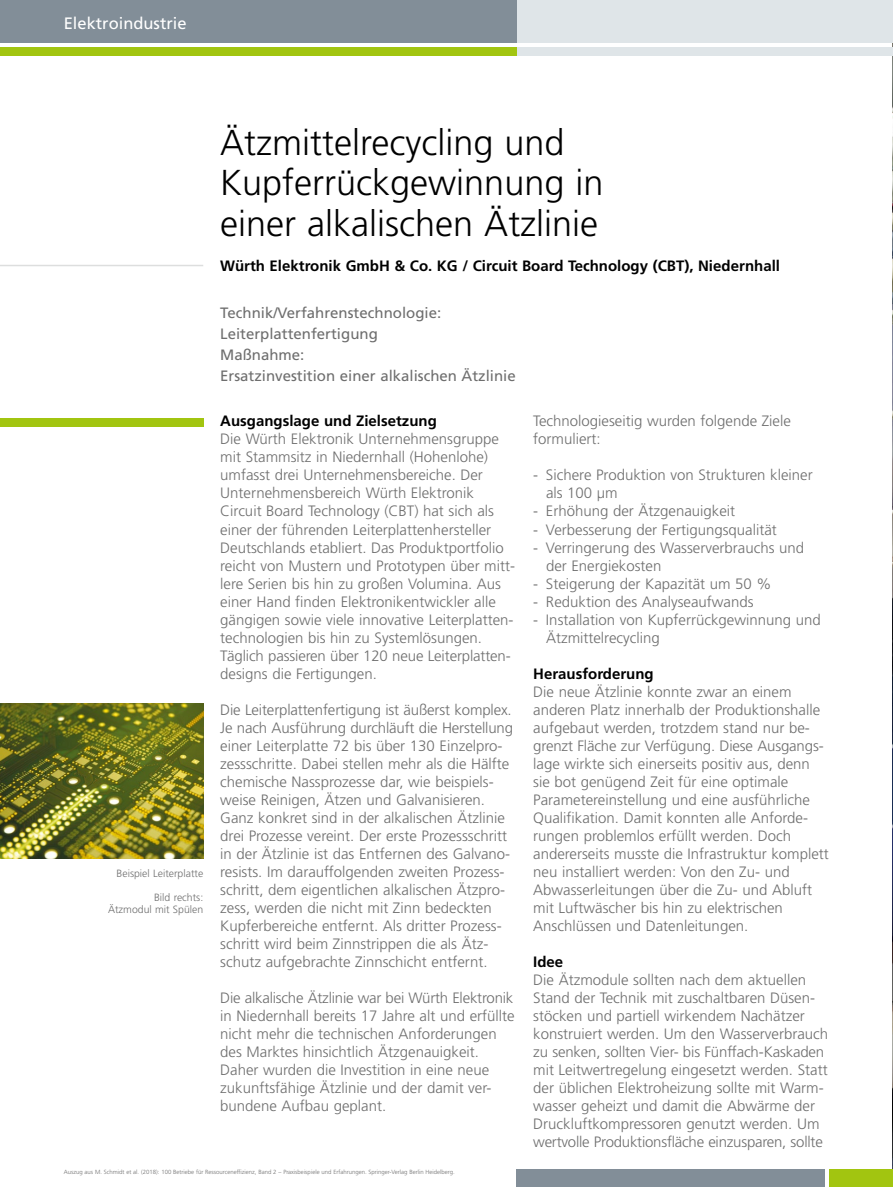
<style>
.page{position:relative;width:893px;height:1187px;background:#fff}
.page>*{position:absolute;margin:0;border:0;box-sizing:border-box;transform-origin:0 0}
.Introheadline{font:300 36px/40.5px "Frutiger LT Std";color:#000}
.t1{font:16.5px "Frutiger LT Std";color:#fff}
.Fließtext_100{font:300 15px/18px "Frutiger LT Std";color:#6e6e6e}
.Technikblock{font:15px "Frutiger LT Std";color:#6e6e6e}
.Firmenname{font:700 15px "Frutiger LT Std";color:#000}
.Zwischenhead_100{font:700 15px "Frutiger LT Std";color:#000}
.Bildunterschriften_1{font:300 10.5px "Frutiger LT Std";color:#6e6e6e}
.t2{font:300 6px "Frutiger LT Std";color:#6e6e6e}
</style>
<div class="page">
<img style="left:892px;top:0;width:1px;height:1186px">
<div style="left:516px;top:1169px;width:309px;height:17px;background:#828e98"></div>
<div style="left:829px;top:1169px;width:64px;height:17px;background:#a2c510"></div>
<hr style="left:0;top:265px;width:203px;height:1px;background:#dddede">
<div style="left:0;top:418px;width:203px;height:8px;background:#a2c510"></div>
<img style="left:0;top:703px;width:203px;height:155px">
<div style="left:516px;top:0;width:377px;height:43px;background:#dfe5e8"></div>
<div style="left:516px;top:47px;width:377px;height:8px;background:#dfe5e8"></div>
<div style="left:0;top:0;width:516px;height:43px;background:#828e98"></div>
<div style="left:0;top:47px;width:516px;height:8px;background:#a2c510"></div>
<p class="t1" style="left:64px;top:14px;width:124px">Elektroindustrie</p>
<p class="Bildunterschriften_1" style="left:117px;top:867px;width:88px">Beispiel Leiterplatte</p>
<p class="Bildunterschriften_1" style="left:154px;top:891px;width:51px">Bild rechts:</p>
<p class="Bildunterschriften_1" style="left:108px;top:903px;width:97px">Ätzmodul mit Spülen</p>
<p class="Introheadline" style="left:220px;top:122px;width:385px">Ätzmittelrecycling und<br>Kupferrückgewinnung in</p>
<p class="Introheadline" style="left:220px;top:203px;width:380px">einer alkalischen Ätzlinie</p>
<p class="Firmenname" style="left:220px;top:257px;width:561px">Würth Elektronik GmbH &amp; Co. KG / Circuit Board Technology (CBT), Niedernhall</p>
<p class="Technikblock" style="left:220px;top:303px;width:222px">Technik/Verfahrenstechnologie:</p>
<p class="Technikblock" style="left:220px;top:324px;width:159px">Leiterplattenfertigung</p>
<p class="Technikblock" style="left:220px;top:345px;width:86px">Maßnahme:</p>
<p class="Technikblock" style="left:220px;top:366px;width:297px">Ersatzinvestition einer alkalischen Ätzlinie</p>
<p class="Zwischenhead_100" style="left:220px;top:412px;width:218px">Ausgangslage und Zielsetzung</p>
<p class="Fließtext_100" style="left:220px;top:430px;width:296px">Die Würth Elektronik Unternehmensgruppe mit Stammsitz in Niedernhall (Hohenlohe) umfasst drei Unternehmensbereiche. Der Unternehmensbereich Würth Elektronik Circuit Board Technology (CBT) hat sich als einer der führenden Leiterplattenhersteller Deutschlands etabliert. Das Produktportfolio reicht von Mustern und Prototypen über mitt&shy;lere Serien bis hin zu großen Volumina. Aus einer Hand finden Elektronikentwickler alle gängigen sowie viele innovative Leiterplatten&shy;technologien bis hin zu Systemlösungen.<br>Täglich passieren über 120 neue Leiterplatten&shy;designs die Fertigungen.</p>
<p class="Fließtext_100" style="left:220px;top:700px;width:294px">Die Leiterplattenfertigung ist äußerst komplex.<br>Je nach Ausführung durchläuft die Herstellung einer Leiterplatte 72 bis über 130 Einzelpro&shy;zessschritte. Dabei stellen mehr als die Hälfte chemische Nassprozesse dar, wie beispiels&shy;weise Reinigen, Ätzen und Galvanisieren.<br>Ganz konkret sind in der alkalischen Ätzlinie drei Prozesse vereint. Der erste Prozessschritt in der Ätzlinie ist das Entfernen des Galvano&shy;resists. Im darauffolgenden zweiten Prozess&shy;schritt, dem eigentlichen alkalischen Ätzpro&shy;zess, werden die nicht mit Zinn bedeckten Kupferbereiche entfernt. Als dritter Prozess&shy;schritt wird beim Zinnstrippen die als Ätz&shy;schutz aufgebrachte Zinnschicht entfernt.</p>
<p class="Fließtext_100" style="left:220px;top:988px;width:296px">Die alkalische Ätzlinie war bei Würth Elektronik in Niedernhall bereits 17 Jahre alt und erfüllte nicht mehr die technischen Anforderungen des Marktes hinsichtlich Ätzgenauigkeit.<br>Daher wurden die Investition in eine neue zukunftsfähige Ätzlinie und der damit ver&shy;bundene Aufbau geplant.</p>
<p class="Fließtext_100" style="left:533px;top:412px;width:259px">Technologieseitig wurden folgende Ziele formuliert:</p>
<p class="Fließtext_100" style="left:546px;top:466px;width:268px;text-indent:-13px">- Sichere Produktion von Strukturen kleiner als 100 µm</p>
<p class="Fließtext_100" style="left:533px;top:502px;width:203px">- Erhöhung der Ätzgenauigkeit</p>
<p class="Fließtext_100" style="left:533px;top:520px;width:245px">- Verbesserung der Fertigungsqualität</p>
<p class="Fließtext_100" style="left:546px;top:538px;width:260px;text-indent:-13px">- Verringerung des Wasserverbrauchs und der Energiekosten</p>
<p class="Fließtext_100" style="left:533px;top:574px;width:240px">- Steigerung der Kapazität um 50 %</p>
<p class="Fließtext_100" style="left:533px;top:592px;width:222px">- Reduktion des Analyseaufwands</p>
<p class="Fließtext_100" style="left:546px;top:610px;width:276px;text-indent:-13px">- Installation von Kupferrückgewinnung und<br>Ätzmittelrecycling</p>
<p class="Zwischenhead_100" style="left:533px;top:664px;width:122px">Herausforderung</p>
<p class="Fließtext_100" style="left:533px;top:682px;width:297px">Die neue Ätzlinie konnte zwar an einem anderen Platz innerhalb der Produktionshalle aufgebaut werden, trotzdem stand nur be&shy;grenzt Fläche zur Verfügung. Diese Ausgangs&shy;lage wirkte sich einerseits positiv aus, denn sie bot genügend Zeit für eine optimale Parametereinstellung und eine ausführliche Qualifikation. Damit konnten alle Anforde&shy;rungen problemlos erfüllt werden. Doch andererseits musste die Infrastruktur komplett neu installiert werden: Von den Zu- und Abwasserleitungen über die Zu- und Abluft mit Luftwäscher bis hin zu elektrischen Anschlüssen und Datenleitungen.</p>
<p class="Zwischenhead_100" style="left:533px;top:952px;width:32px">Idee</p>
<p class="Fließtext_100" style="left:533px;top:970px;width:297px">Die Ätzmodule sollten nach dem aktuellen Stand der Technik mit zuschaltbaren Düsen&shy;stöcken und partiell wirkendem Nachätzer konstruiert werden. Um den Wasserverbrauch zu senken, sollten Vier- bis Fünffach-Kaskaden mit Leitwertregelung eingesetzt werden. Statt der üblichen Elektroheizung sollte mit Warm&shy;wasser geheizt und damit die Abwärme der Druckluftkompressoren genutzt werden. Um wertvolle Produktionsfläche einzusparen, sollte</p>
<p class="t2" style="left:64px;top:1168px;width:393px">Auszug aus M. Schmidt et al. (2018): 100 Betriebe für Ressourceneffizienz, Band 2 – Praxisbeispiele und Erfahrungen. Springer-Verlag Berlin Heidelberg.</p>
</div>
